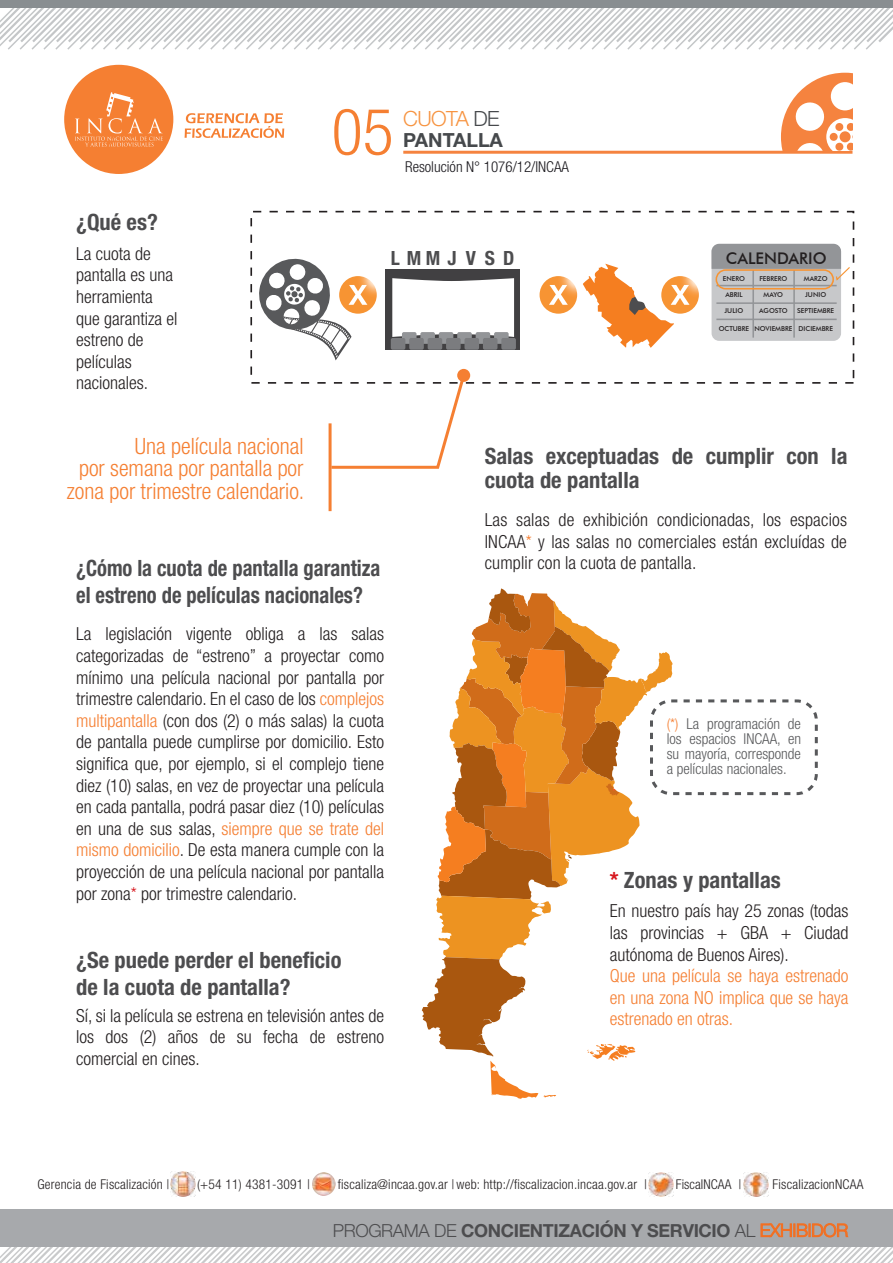
<style>
.page{position:relative;width:893px;height:1263px;background:#fff}
.page>*{position:absolute;margin:0;border:0;box-sizing:border-box;transform-origin:0 0}
.t1{font:300 condensed 64.5px "Helvetica Neue";color:#f57f32}
.t2{font:700 condensed 22.5px/27px "Helvetica Neue";color:#4d4d4f}
.t3{font:300 condensed 22.5px/22.8px "Helvetica Neue";color:#f57f32;text-align:right}
.t4{font:700 condensed 22.5px/27px "Helvetica Neue";color:#4d4d4f;scale:.91 1}
.t5{font:300 21px "Helvetica Neue";letter-spacing:-.03em;color:#f79441}
.t6{font:700 condensed 19.65px "Helvetica Neue";letter-spacing:.39em;color:#4d4d4f}
.t7{font:700 19.5px "Helvetica Neue";color:#46494c}
.t8{font:300 condensed 18px/21.6px "Helvetica Neue";color:#231f20;text-align:justify}
.t9{font:300 condensed 18px/21.6px "Helvetica Neue";color:#f57f32}
.t10{font:700 18px "Helvetica Neue";letter-spacing:-.02em;color:#4d4d4f}
.t11{font:500 16.05px "Futura BT";color:#231f20}
.t12{font:300 condensed 15px/15px "Helvetica Neue";color:#58595b;text-align:justify}
.t13{font:300 condensed 15px "Helvetica Neue";color:#1a181d}
.t14{font:300 condensed 13.5px "Helvetica Neue";letter-spacing:.015em;color:#231f20}
.t15{font:500 6.75px "Futura BT";color:#231f20}
.s1{color:#46494c}
.s2{color:#f57f32}
.s3{color:#d71920}
.s4{font-weight:300}
.s5{font-weight:300;color:#f36f21}
</style>
<div class="page">
<svg style="left:0;top:8px;width:893px;height:42px"></svg>
<div style="left:0;top:0;width:893px;height:8px;background:#898e91"></div>
<div style="left:0;top:1209px;width:893px;height:38px;background:#a7a9ac"></div>
<svg style="left:0;top:1223px;width:893px;height:40px"></svg>
<div style="left:64px;top:65px;width:109px;height:109px;background:#f57f32;border-radius:50%"></div>
<svg style="left:75px;top:92px;width:88px;height:55px"></svg>
<svg style="left:185px;top:113px;width:99px;height:25px"></svg>
<hr style="left:403px;top:151px;width:449px;height:3px;background:#f5833f">
<svg style="left:781px;top:73px;width:71px;height:78px"></svg>
<img style="left:312px;top:1172px;width:24px;height:24px;border-radius:12px">
<img style="left:171px;top:1172px;width:24px;height:24px">
<img style="left:649px;top:1172px;width:24px;height:24px">
<img style="left:744px;top:1172px;width:24px;height:24px">
<div style="left:250px;top:211px;width:604px;height:173px;border:2px dashed #231f20"></div>
<svg style="left:328px;top:372px;width:139px;height:98px"></svg>
<div style="left:457px;top:369px;width:13px;height:13px;background:#f57f32;border-radius:50%"></div>
<hr style="left:329px;top:423px;width:3px;height:88px;background:#f57f32">
<svg style="left:259px;top:258px;width:118px;height:102px"></svg>
<svg style="left:540px;top:276px;width:37px;height:38px"></svg>
<div style="left:386px;top:269px;width:134px;height:81px;background:#414042"></div>
<div style="left:392px;top:278px;width:122px;height:59px;background:#fff"></div>
<div style="left:494px;top:332px;width:15px;height:12px;background:#939598;border-radius:2px"></div>
<div style="left:476px;top:332px;width:14px;height:12px;background:#939598;border-radius:2px"></div>
<div style="left:457px;top:332px;width:15px;height:12px;background:#939598;border-radius:2px"></div>
<div style="left:439px;top:332px;width:14px;height:12px;background:#939598;border-radius:2px"></div>
<div style="left:420px;top:332px;width:15px;height:12px;background:#939598;border-radius:2px"></div>
<div style="left:402px;top:332px;width:14px;height:12px;background:#939598;border-radius:2px"></div>
<div style="left:501px;top:338px;width:15px;height:12px;background:#7b7c7f;border-radius:2px"></div>
<div style="left:483px;top:338px;width:14px;height:12px;background:#7b7c7f;border-radius:2px"></div>
<div style="left:464px;top:338px;width:15px;height:12px;background:#7b7c7f;border-radius:2px"></div>
<div style="left:446px;top:338px;width:15px;height:12px;background:#7b7c7f;border-radius:2px"></div>
<div style="left:428px;top:338px;width:14px;height:12px;background:#7b7c7f;border-radius:2px"></div>
<div style="left:409px;top:338px;width:15px;height:12px;background:#7b7c7f;border-radius:2px"></div>
<div style="left:391px;top:338px;width:14px;height:12px;background:#7b7c7f;border-radius:2px"></div>
<div style="left:650px;top:699px;width:168px;height:96px;border:3px dashed #58595b;border-radius:20px"></div>
<svg style="left:422px;top:588px;width:250px;height:511px"></svg>
<div style="left:712px;top:244px;width:129px;height:97px;background:#c7c8ca;border-radius:8px"></div>
<hr style="left:752px;top:270px;width:2px;height:68px;background:#939598">
<hr style="left:793px;top:270px;width:2px;height:68px;background:#939598">
<hr style="left:716px;top:285px;width:121px;height:1px;background:#939598">
<hr style="left:716px;top:302px;width:121px;height:2px;background:#939598">
<hr style="left:716px;top:319px;width:121px;height:1px;background:#939598">
<div style="left:715px;top:269px;width:119px;height:20px;border:2px solid #f79433;border-radius:9px"></div>
<svg style="left:712px;top:244px;width:138px;height:38px"></svg>
<svg style="left:583px;top:264px;width:116px;height:84px"></svg>
<p class="t2" style="left:76px;top:208px;width:83px">¿Qué es?</p>
<p class="t8" style="left:76px;top:243px;width:103px;text-align:left">La cuota de pantalla es una herramienta que garantiza el estreno de películas nacionales.</p>
<p class="t3" style="left:67px;top:434px;width:239px">Una película nacional<br>por semana por pantalla por zona por trimestre calendario.</p>
<h1 class="t1" style="left:332px;top:95px;width:63px">05</h1>
<p class="t5" style="left:403px;top:105px;width:98px">CUOTA <span class="s1">DE</span></p>
<p class="t7" style="left:403px;top:128px;width:101px">PANTALLA</p>
<p class="t13" style="left:405px;top:158px;width:165px">Resolución N° 1076/12/INCAA</p>
<p class="t6" style="left:391px;top:246px;width:125px">LMMJVSD</p>
<p class="t11" style="left:726px;top:248px;width:102px">CALENDARIO</p>
<p class="t15" style="left:723px;top:274px;width:24px">ENERO</p>
<p class="t15" style="left:759px;top:274px;width:30px">FEBRERO</p>
<p class="t15" style="left:804px;top:274px;width:25px">MARZO</p>
<p class="t15" style="left:725px;top:291px;width:19px">ABRIL</p>
<p class="t15" style="left:764px;top:291px;width:21px">MAYO</p>
<p class="t15" style="left:805px;top:291px;width:22px">JUNIO</p>
<p class="t15" style="left:725px;top:307px;width:20px">JULIO</p>
<p class="t15" style="left:759px;top:307px;width:30px">AGOSTO</p>
<p class="t15" style="left:797px;top:307px;width:38px">SEPTIEMBRE</p>
<p class="t15" style="left:719px;top:324px;width:116px">OCTUBRE NOVIEMBRE DICIEMBRE</p>
<p class="t2" style="left:485px;top:444px;width:364px;line-height:24px">Salas exceptuadas de cumplir con la cuota de pantalla</p>
<p class="t8" style="left:485px;top:509px;width:364px">Las salas de exhibición condicionadas, los espacios INCAA<span class="s2">*</span> y las salas no comerciales están excluídas de cumplir con la cuota de pantalla.</p>
<p class="t4" style="left:76px;top:554px;width:336px">¿Cómo la cuota de pantalla garantiza el estreno de películas nacionales?</p>
<p class="t8" style="left:76px;top:623px;width:310px">La legislación vigente obliga a las salas categorizadas de “estreno” a proyectar como mínimo una película nacional por pantalla por trimestre calendario. En el caso de los <span class="s2">complejos multipantalla</span> (con dos (2) o más salas) la cuota de pantalla puede cumplirse por domicilio. Esto significa que, por ejemplo, si el complejo tiene diez (10) salas, en vez de proyectar una película en cada pantalla, podrá pasar diez (10) películas en una de sus salas, <span class="s2">siempre que se trate del mismo domicilio</span>. De esta manera cumple con la proyección de una película nacional por pantalla por zona<span class="s3">*</span> por trimestre calendario.</p>
<p class="t12" style="left:667px;top:716px;width:136px"><span class="s2">(*)</span> La programación de los espacios INCAA, en su mayoría, corresponde a películas nacionales.</p>
<p class="t2" style="left:610px;top:866px;width:173px"><span class="s3">*</span> Zonas y pantallas</p>
<p class="t8" style="left:610px;top:900px;width:240px">En nuestro país hay 25 zonas (todas las provincias + GBA + Ciudad autónoma de Buenos Aires).</p>
<p class="t9" style="left:610px;top:965px;width:240px">Que una película se haya estrenado en una zona NO implica que se haya</p>
<p class="t2" style="left:76px;top:946px;width:267px">¿Se puede perder el beneficio de la cuota de pantalla?</p>
<p class="t8" style="left:76px;top:1004px;width:309px">Sí, si la película se estrena en televisión antes de</p>
<p class="t9" style="left:610px;top:1008px;width:125px">estrenado en otras.</p>
<p class="t8" style="left:76px;top:1026px;width:309px">los dos (2) años de su fecha de estreno comercial en cines.</p>
<p class="t14" style="left:37px;top:1176px;width:133px">Gerencia de Fiscalización |</p>
<p class="t14" style="left:197px;top:1176px;width:114px">(+54 11) 4381-3091 |</p>
<p class="t14" style="left:338px;top:1176px;width:311px">fiscaliza@incaa.gov.ar |web: http://fiscalizacion.incaa.gov.ar |</p>
<p class="t14" style="left:676px;top:1176px;width:67px">FiscaINCAA |</p>
<p class="t14" style="left:773px;top:1176px;width:92px">FiscaIizacionNCAA</p>
<p class="t10" style="left:333px;top:1219px;width:517px"><span class="s4">PROGRAMA DE</span> CONCIENTIZACIÓN Y SERVICIO <span class="s4">AL</span> <span class="s5">EXHIBIDOR</span></p>
</div>
